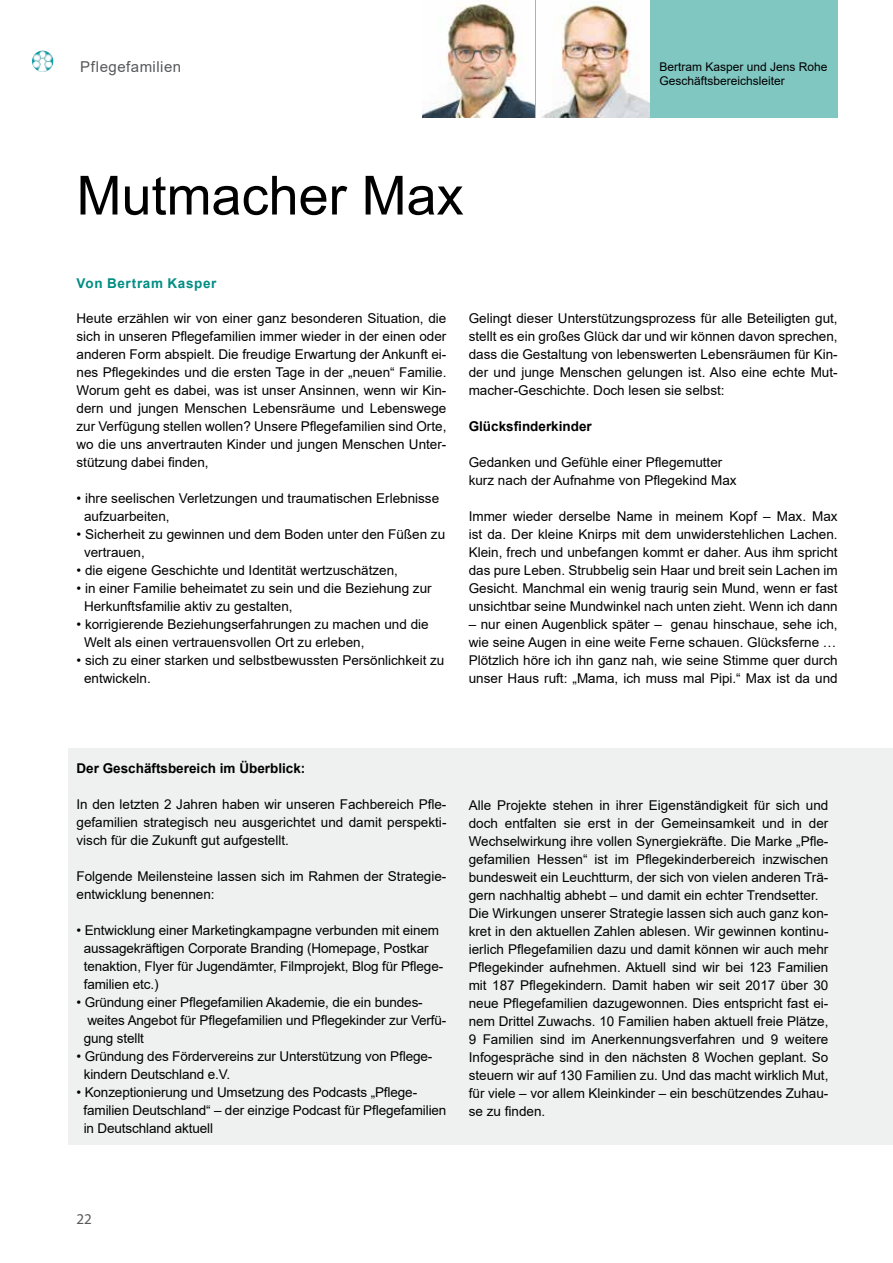
<style>
.page{position:relative;width:893px;height:1263px;background:#fff}
.page>*{position:absolute;margin:0;border:0;box-sizing:border-box;transform-origin:0 0}
.t1{font:54px "Arial";color:#000}
.t2{font:15px "Arial";letter-spacing:.035em;color:#58595b}
.t3{font:15px "Myriad Pro";color:#58595b}
.t4{font:13.5px/18px "Arial";color:#000}
.t5{font:700 13.5px "Arial";color:#000}
.t6{font:700 13.5px "Arial";letter-spacing:.045em;color:#008e84}
.t7{font:12px/13.5px "Arial";color:#000}
</style>
<div class="page">
<div style="left:68px;top:749px;width:825px;height:396px;background:#eff0f0"></div>
<div style="left:424px;top:0;width:414px;height:117px;background:#80c6c1"></div>
<img style="left:537px;top:0;width:112px;height:117px">
<img style="left:423px;top:0;width:112px;height:117px">
<img style="left:32px;top:51px;width:10px;height:16px">
<p class="t2" style="left:80px;top:56px;width:103px">Pflegefamilien</p>
<h1 class="t1" style="left:77px;top:158px;width:389px">Mutmacher Max</h1>
<p class="t6" style="left:77px;top:274px;width:141px">Von Bertram Kasper</p>
<p class="t7" style="left:659px;top:60px;width:170px">Bertram Kasper und Jens Rohe<br>Geschäftsbereichsleiter</p>
<p class="t4" style="left:77px;top:310px;width:371px;text-align:justify">Heute erzählen wir von einer ganz besonderen Situation, die sich in unseren Pflegefamilien immer wieder in der einen oder anderen Form abspielt. Die freudige Erwartung der Ankunft ei&shy;nes Pflegekindes und die ersten Tage in der „neuen“ Familie.<br>Worum geht es dabei, was ist unser Ansinnen, wenn wir Kin&shy;dern und jungen Menschen Lebensräume und Lebenswege zur Verfügung stellen wollen? Unsere Pflegefamilien sind Orte, wo die uns anvertrauten Kinder und jungen Menschen Unter&shy;stützung dabei finden,</p>
<p class="t4" style="left:84px;top:490px;width:357px;text-indent:-8px">• ihre seelischen Verletzungen und traumatischen Erlebnisse aufzuarbeiten,</p>
<p class="t4" style="left:84px;top:526px;width:363px;text-indent:-8px">• Sicherheit zu gewinnen und dem Boden unter den Füßen zu vertrauen,</p>
<p class="t4" style="left:77px;top:562px;width:323px">• die eigene Geschichte und Identität wertzuschätzen,</p>
<p class="t4" style="left:84px;top:580px;width:349px;text-indent:-8px">• in einer Familie beheimatet zu sein und die Beziehung zur<br>Herkunftsfamilie aktiv zu gestalten,</p>
<p class="t4" style="left:84px;top:615px;width:346px;text-indent:-8px">• korrigierende Beziehungserfahrungen zu machen und die<br>Welt als einen vertrauensvollen Ort zu erleben,</p>
<p class="t4" style="left:84px;top:651px;width:362px;text-indent:-8px">• sich zu einer starken und selbstbewussten Persönlichkeit zu entwickeln.</p>
<p class="t4" style="left:469px;top:309px;width:370px;text-align:justify">Gelingt dieser Unterstützungsprozess für alle Beteiligten gut, stellt es ein großes Glück dar und wir können davon sprechen, dass die Gestaltung von lebenswerten Lebensräumen für Kin&shy;der und junge Menschen gelungen ist. Also eine echte Mut&shy;macher-Geschichte. Doch lesen sie selbst:</p>
<p class="t5" style="left:469px;top:417px;width:125px">Glücksfinderkinder</p>
<p class="t4" style="left:469px;top:453px;width:269px">Gedanken und Gefühle einer Pflegemutter kurz nach der Aufnahme von Pflegekind Max</p>
<p class="t4" style="left:469px;top:507px;width:370px;text-align:justify">Immer wieder derselbe Name in meinem Kopf – Max. Max ist da. Der kleine Knirps mit dem unwiderstehlichen Lachen.<br>Klein, frech und unbefangen kommt er daher. Aus ihm spricht das pure Leben. Strubbelig sein Haar und breit sein Lachen im Gesicht. Manchmal ein wenig traurig sein Mund, wenn er fast unsichtbar seine Mundwinkel nach unten zieht. Wenn ich dann</p>
<p class="t4" style="left:469px;top:615px;width:370px;text-align:justify">– nur einen Augenblick später – genau hinschaue, sehe ich, wie seine Augen in eine weite Ferne schauen. Glücksferne … Plötzlich höre ich ihn ganz nah, wie seine Stimme quer durch unser Haus ruft: „Mama, ich muss mal Pipi.“ Max ist da und</p>
<p class="t5" style="left:77px;top:759px;width:230px">Der Geschäftsbereich im Überblick:</p>
<p class="t4" style="left:77px;top:795px;width:371px;text-align:justify">In den letzten 2 Jahren haben wir unseren Fachbereich Pfle&shy;gefamilien strategisch neu ausgerichtet und damit perspekti&shy;visch für die Zukunft gut aufgestellt.</p>
<p class="t4" style="left:77px;top:867px;width:371px">Folgende Meilensteine lassen sich im Rahmen der Strategie&shy;entwicklung benennen:</p>
<p class="t4" style="left:84px;top:921px;width:361px;text-indent:-7px">• Entwicklung einer Marketingkampagne verbunden mit einem aussagekräftigen Corporate Branding (Homepage, Postkar tenaktion, Flyer für Jugendämter, Filmprojekt, Blog für Pflege&shy;familien etc.)</p>
<p class="t4" style="left:84px;top:993px;width:364px;text-indent:-7px">• Gründung einer Pflegefamilien Akademie, die ein bundes&shy;weites Angebot für Pflegefamilien und Pflegekinder zur Verfü&shy;gung stellt</p>
<p class="t4" style="left:84px;top:1047px;width:350px;text-indent:-7px">• Gründung des Fördervereins zur Unterstützung von Pflege&shy;kindern Deutschland e.V.</p>
<p class="t4" style="left:84px;top:1083px;width:364px;text-indent:-7px">• Konzeptionierung und Umsetzung des Podcasts „Pflege&shy;familien Deutschland“ – der einzige Podcast für Pflegefamilien in Deutschland aktuell</p>
<p class="t4" style="left:469px;top:796px;width:361px">Alle Projekte stehen in ihrer Eigenständigkeit für sich und doch entfalten sie erst in der Gemeinsamkeit und in der Wechselwirkung ihre vollen Synergiekräfte. Die Marke „Pfle&shy;gefamilien Hessen“ ist im Pflegekinderbereich inzwischen bundesweit ein Leuchtturm, der sich von vielen anderen Trä&shy;gern nachhaltig abhebt – und damit ein echter Trendsetter.<br>Die Wirkungen unserer Strategie lassen sich auch ganz kon&shy;kret in den aktuellen Zahlen ablesen. Wir gewinnen kontinu&shy;ierlich Pflegefamilien dazu und damit können wir auch mehr Pflegekinder aufnehmen. Aktuell sind wir bei 123 Familien mit 187 Pflegekindern. Damit haben wir seit 2017 über 30 neue Pflegefamilien dazugewonnen. Dies entspricht fast ei&shy;nem Drittel Zuwachs. 10 Familien haben aktuell freie Plätze, 9 Familien sind im Anerkennungsverfahren und 9 weitere Infogespräche sind in den nächsten 8 Wochen geplant. So steuern wir auf 130 Familien zu. Und das macht wirklich Mut, für viele – vor allem Kleinkinder – ein beschützendes Zuhau&shy;se zu finden.</p>
<p class="t3" style="left:77px;top:1210px;width:17px">22</p>
</div>
